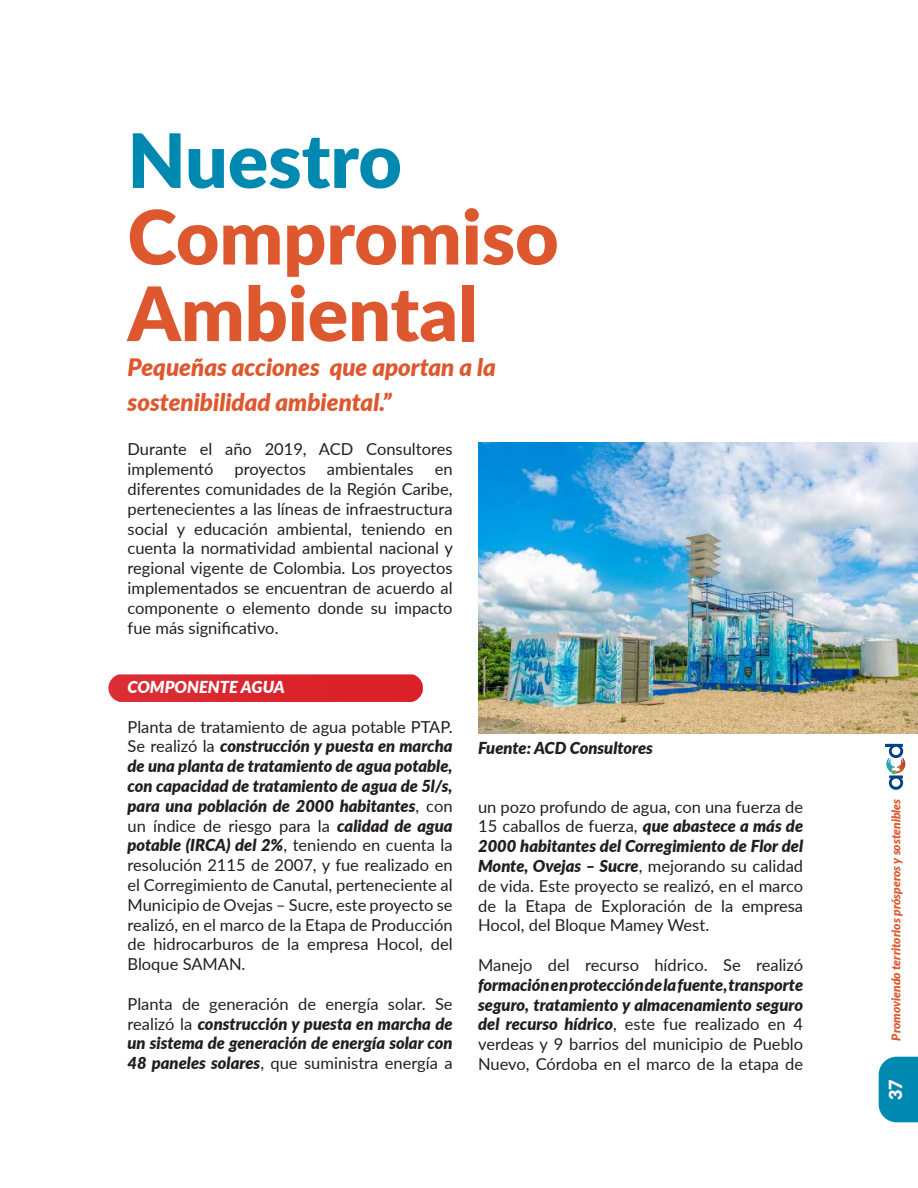
<style>
.page{position:relative;width:918px;height:1188px;background:#fff}
.page>*{position:absolute;margin:0;border:0;box-sizing:border-box;transform-origin:0 0}
.t1{font:900 75px/76.7px "Lato";color:#dd582f}
.t2{font:900 75px "Lato";color:#0089b0}
.t3{font:italic 900 24px/34.8px "Lato";color:#dd582f}
.t4{font:900 18px "Lato";color:#fff}
.t5{font:16.5px/19.8px "Lato";color:#231f20;text-align:justify}
.t6{font:italic 900 16.5px/19.8px "Lato";color:#231f20;text-align:justify}
.t7{font:italic 900 16.5px "Lato";color:#fff}
.t8{font:italic 900 12px "Lato";color:#dd582f}
.s1{font-weight:900;font-style:italic}
.s2{font-weight:400;font-style:normal}
</style>
<div class="page">
<div style="left:879px;top:1057px;width:39px;height:65px;background:#0089b0"></div>
<svg style="left:885px;top:744px;width:21px;height:46px"></svg>
<img style="left:478px;top:442px;width:440px;height:292px">
<svg style="left:108px;top:674px;width:315px;height:28px;background:#db2d33"></svg>
<h1 class="t2" style="left:128px;top:104px;width:276px">Nuestro</h1>
<h1 class="t1" style="left:128px;top:196px;width:433px">Compromiso<br>Ambiental</h1>
<h2 class="t3" style="left:128px;top:349px;width:370px">Pequeñas acciones que aportan a la sostenibilidad ambiental.”</h2>
<p class="t5" style="left:128px;top:439px;width:327px">Durante el año 2019, ACD Consultores implementó</p>
<p class="t5" style="left:235px;top:459px;width:73px">proyectos</p>
<p class="t5" style="left:327px;top:459px;width:88px">ambientales</p>
<p class="t5" style="left:128px;top:459px;width:327px;text-indent:307px">en diferentes comunidades de la Región Caribe, pertenecientes a las líneas de infraestructura social y educación ambiental, teniendo en cuenta la normatividad ambiental nacional y regional vigente de Colombia. Los proyectos implementados se encuentran de acuerdo al componente o elemento donde su impacto fue más significativo.</p>
<p class="t7" style="left:128px;top:675px;width:159px">COMPONENTE AGUA</p>
<p class="t5" style="left:128px;top:716px;width:327px">Planta de tratamiento de agua potable PTAP.<br>Se realizó la <span class="s1">construcción y puesta en marcha de una planta de tratamiento de agua potable, con capacidad de tratamiento de agua de 5l/s, para una población de 2000 habitantes</span>, con un índice de riesgo para la <span class="s1">calidad de agua potable (IRCA) del 2%</span>, teniendo en cuenta la resolución 2115 de 2007, y fue realizado en el Corregimiento de Canutal, perteneciente al Municipio de Ovejas – Sucre, este proyecto se realizó, en el marco de la Etapa de Producción de hidrocarburos de la empresa Hocol, del Bloque SAMAN.</p>
<p class="t6" style="left:128px;top:993px;width:327px"><span class="s2">Planta de generación de energía solar. Se realizó la</span> construcción y puesta en marcha de un sistema de generación de energía solar con 48 paneles solares<span class="s2">, que suministra energía a</span></p>
<p class="t6" style="left:478px;top:738px;width:176px">Fuente: ACD Consultores</p>
<p class="t5" style="left:478px;top:796px;width:327px">un pozo profundo de agua, con una fuerza de 15 caballos de fuerza, <span class="s1">que abastece a más de 2000 habitantes del Corregimiento de Flor del Monte, Ovejas – Sucre</span>, mejorando su calidad de vida. Este proyecto se realizó, en el marco de la Etapa de Exploración de la empresa Hocol, del Bloque Mamey West.</p>
<p class="t5" style="left:478px;top:954px;width:327px">Manejo del recurso hídrico. Se realizó</p>
<p class="t6" style="left:478px;top:974px;width:327px">formación en protección de la fuente, transporte seguro, tratamiento y almacenamiento seguro del recurso hídrico<span class="s2">, este fue realizado en 4 verdeas y 9 barrios del municipio de Pueblo Nuevo, Córdoba en el marco de la etapa de</span></p>
<p class="t8" style="left:887px;top:1041px;width:243px;rotate:-90deg">Promoviendo territorios prósperos y sostenibles</p>
<p class="t4" style="left:882px;top:1100px;width:22px;rotate:-90deg">37</p>
</div>
